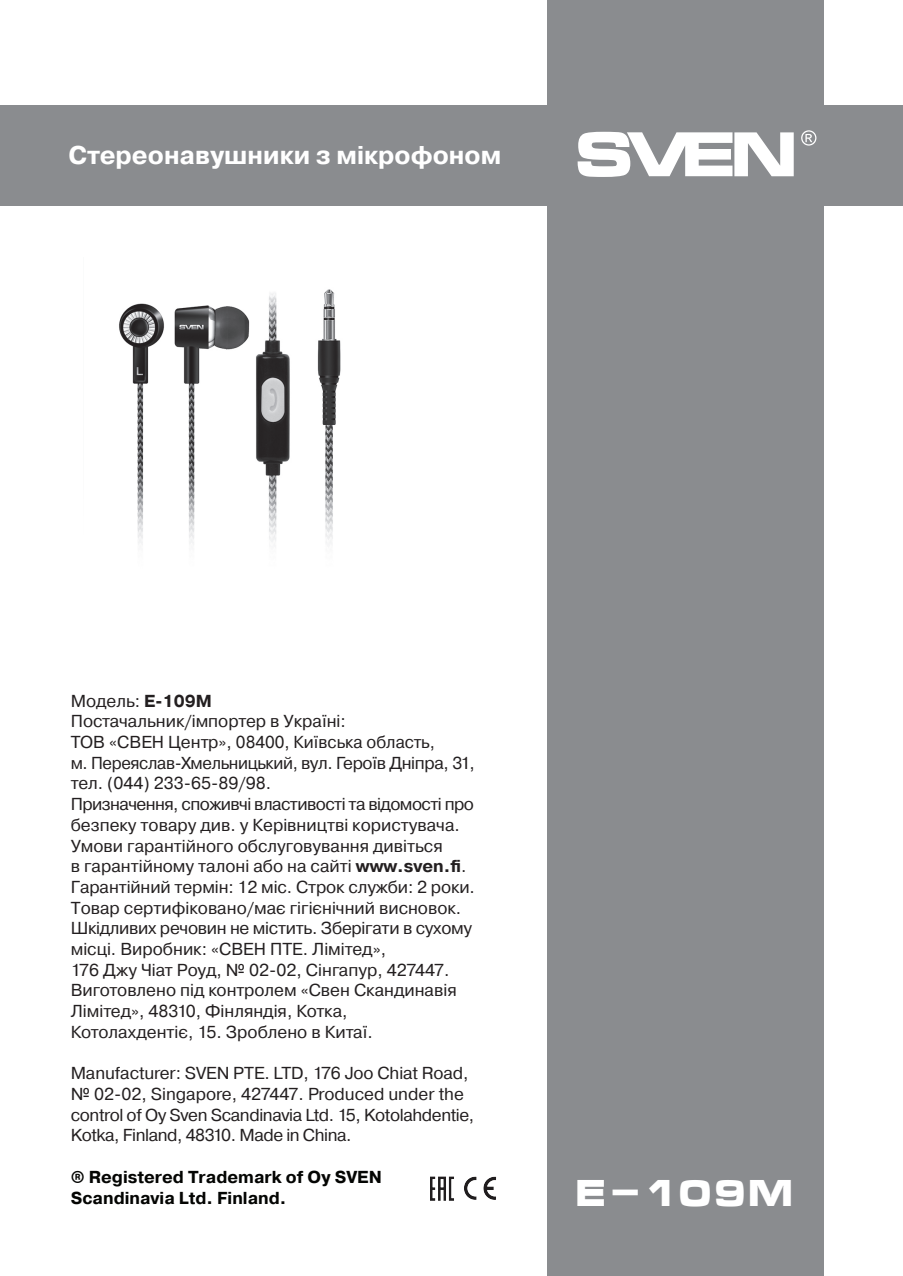
<style>
.page{position:relative;width:903px;height:1276px;background:#fff}
.page>*{position:absolute;margin:0;border:0;box-sizing:border-box;transform-origin:0 0}
.t1{font:700 36.3px "Micra";color:#fff;scale:.95 1}
.t2{font:700 25.5px "Pragmatica";color:#fff}
.t3{font:17.4px/20.7px "Pragmatica";color:#231f20}
.t4{font:17.4px/20.7px "Pragmatica";letter-spacing:-.025em;color:#231f20}
.t5{font:700 17.4px/20.7px "Pragmatica";color:#040503}
.s1{font-weight:700}
</style>
<div class="page">
<img style="left:430px;top:1176px;width:67px;height:25px">
<div style="left:547px;top:0;width:277px;height:1276px;background:#8a8c8f"></div>
<div style="left:0;top:105px;width:903px;height:100px;background:#8a8c8f"></div>
<svg style="left:578px;top:132px;width:216px;height:45px"></svg>
<svg style="left:801px;top:130px;width:15px;height:16px"></svg>
<img style="left:119px;top:289px;width:222px;height:256px">
<h2 class="t2" style="left:68px;top:138px;width:434px">Стереонавушники з мікрофоном</h2>
<p class="t3" style="left:71px;top:690px;width:406px">Модель: <span class="s1">E-109M<br></span>Постачальник/імпортер в Україні:<br>ТОВ «СВЕН Центр», 08400, Київська область,<br>м. Переяслав-Хмельницький, вул. Героїв Дніпра, 31, тел. (044) 233-65-89/98.<br>Призначення, споживчі властивості та відомості про безпеку товару див. у Керівництві користувача.<br>Умови гарантійного обслуговування дивіться<br>в гарантійному талоні або на сайті <span class="s1">www.sven.fi</span>.<br>Гарантійний термін: 12 міс. Строк служби: 2 роки.<br>Товар сертифіковано/має гігієнічний висновок.<br>Шкідливих речовин не містить. Зберігати в сухому місці. Виробник: «СВЕН ПТЕ. Лімітед»,<br>176 Джу Чіат Роуд, № 02-02, Сінгапур, 427447.<br>Виготовлено під контролем «Свен Скандинавія Лімітед», 48310, Фінляндія, Котка,<br>Котолахдентіє, 15. Зроблено в Китаї.</p>
<p class="t4" style="left:71px;top:1063px;width:405px">Manufacturer: SVEN PTE. LTD, 176 Joo Chiat Road, № 02-02, Singapore, 427447. Produced under the control of Oy Sven Scandinavia Ltd. 15, Kotolahdentie, Kotka, Finland, 48310. Made in China.</p>
<p class="t5" style="left:71px;top:1166px;width:313px">® Registered Trademark of Oy SVEN<br>Scandinavia Ltd. Finland.</p>
<h1 class="t1" style="left:575px;top:1174px;width:233px">E-109M</h1>
</div>
